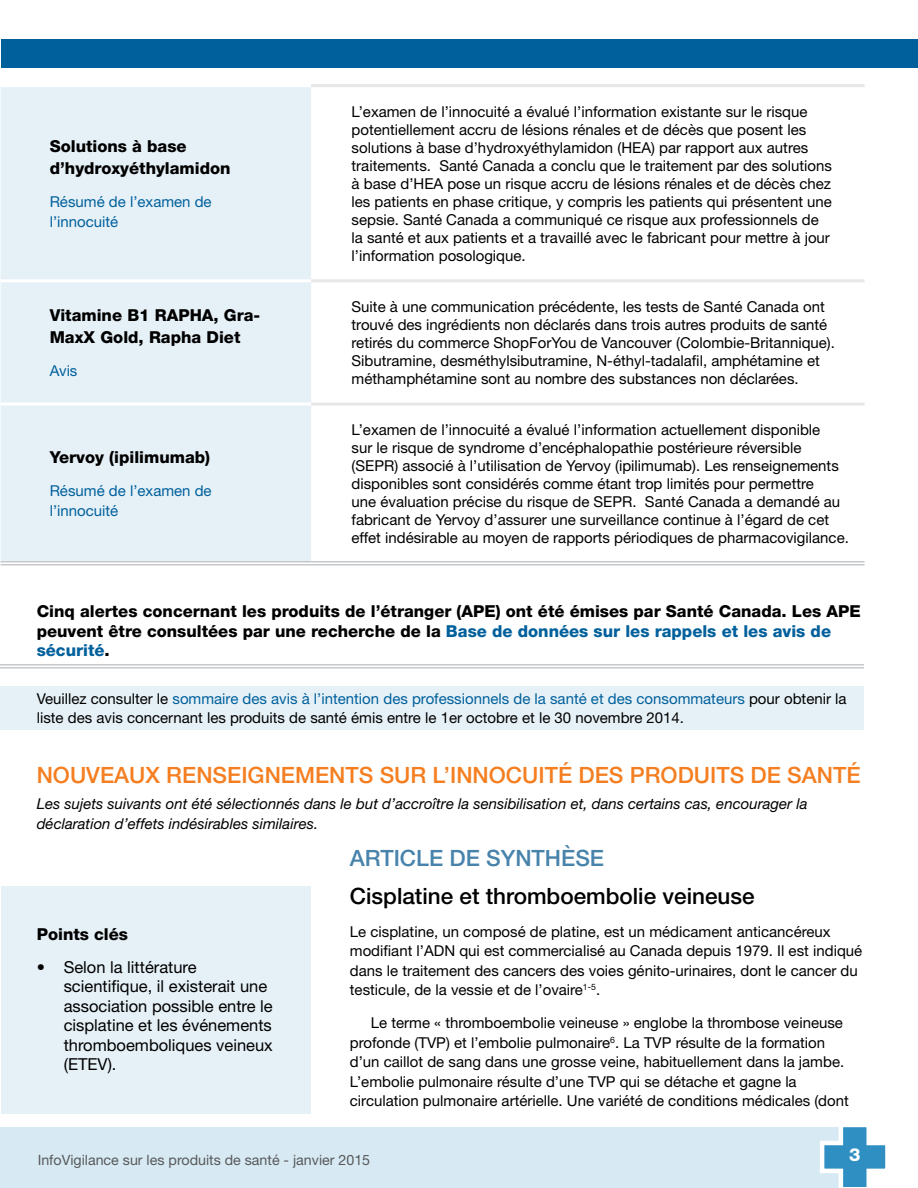
<style>
.page{position:relative;width:918px;height:1188px;background:#fff}
.page>*{position:absolute;margin:0;border:0;box-sizing:border-box;transform-origin:0 0}
.t1{font:500 22.5px "Helvetica Neue LT Std";color:#f57e20}
.t2{font:500 22.5px "Helvetica Neue LT Std";color:#000}
.t3{font:500 22.5px "Helvetica Neue LT Std";color:#4883ac}
.t4{font:800 18px "Helvetica Neue LT Std";color:#fff}
.t5{font:800 16.5px/22.5px "Helvetica Neue LT Std";color:#000}
.t6{font:16.5px/19.5px "Helvetica Neue LT Std";color:#000}
.t7{font:15px/18px "Helvetica Neue LT Std";color:#000}
.t8{font:italic 15px/19.5px "Helvetica Neue LT Std";color:#000}
.t9{font:15px/19.5px "Helvetica Neue LT Std";color:#00609c}
.t10{font:14.25px "Helvetica Neue LT Std";color:#58595b}
.s1{color:#00609c}
</style>
<div class="page">
<div style="left:1px;top:1127px;width:854px;height:61px;background:#d7eaf3"></div>
<hr style="left:0;top:1127px;width:1px;height:61px;background:#d7eaf3">
<svg style="left:820px;top:1127px;width:66px;height:61px"></svg>
<div style="left:1px;top:39px;width:917px;height:29px;background:#00609c"></div>
<div style="left:1px;top:687px;width:863px;height:43px;background:#e6f1f7"></div>
<div style="left:1px;top:87px;width:310px;height:474px;background:#e6f1f7"></div>
<hr style="left:1px;top:279px;width:310px;height:3px;background:#fff">
<hr style="left:1px;top:403px;width:310px;height:3px;background:#fff">
<hr style="left:1px;top:561px;width:310px;height:2px;background:#c7c8ca">
<hr style="left:1px;top:564px;width:310px;height:2px;background:#c7c8ca">
<hr style="left:311px;top:561px;width:554px;height:2px;background:#c7c8ca">
<hr style="left:311px;top:564px;width:554px;height:2px;background:#c7c8ca">
<hr style="left:311px;top:84px;width:554px;height:3px;background:#e6e7e8">
<hr style="left:311px;top:279px;width:554px;height:3px;background:#e6e7e8">
<hr style="left:311px;top:403px;width:554px;height:3px;background:#e6e7e8">
<div style="left:1px;top:886px;width:309px;height:228px;background:#e6f1f7"></div>
<hr style="left:0;top:664px;width:864px;height:2px;background:#c7c8ca">
<hr style="left:0;top:667px;width:864px;height:2px;background:#c7c8ca">
<p class="t5" style="left:50px;top:134px;width:182px">Solutions à base d’hydroxyéthylamidon</p>
<p class="t9" style="left:50px;top:192px;width:163px">Résumé de l’examen de l’innocuité</p>
<p class="t5" style="left:50px;top:303px;width:212px">Vitamine B1 RAPHA, Gra-<br>MaxX Gold, Rapha Diet</p>
<p class="t9" style="left:50px;top:361px;width:29px">Avis</p>
<p class="t5" style="left:50px;top:446px;width:162px">Yervoy (ipilimumab)</p>
<p class="t9" style="left:50px;top:481px;width:163px">Résumé de l’examen de l’innocuité</p>
<p class="t7" style="left:352px;top:102px;width:482px">L’examen de l’innocuité a évalué l’information existante sur le risque potentiellement accru de lésions rénales et de décès que posent les solutions à base d’hydroxyéthylamidon (HEA) par rapport aux autres traitements. Santé Canada a conclu que le traitement par des solutions à base d’HEA pose un risque accru de lésions rénales et de décès chez les patients en phase critique, y compris les patients qui présentent une sepsie. Santé Canada a communiqué ce risque aux professionnels de la santé et aux patients et a travaillé avec le fabricant pour mettre à jour l’information posologique.</p>
<p class="t7" style="left:352px;top:297px;width:485px">Suite à une communication précédente, les tests de Santé Canada ont trouvé des ingrédients non déclarés dans trois autres produits de santé retirés du commerce ShopForYou de Vancouver (Colombie-Britannique).<br>Sibutramine, desméthylsibutramine, N-éthyl-tadalafil, amphétamine et méthamphétamine sont au nombre des substances non déclarées.</p>
<p class="t7" style="left:352px;top:420px;width:499px">L’examen de l’innocuité a évalué l’information actuellement disponible<br>sur le risque de syndrome d’encéphalopathie postérieure réversible (SEPR) associé à l’utilisation de Yervoy (ipilimumab). Les renseignements disponibles sont considérés comme étant trop limités pour permettre<br>une évaluation précise du risque de SEPR. Santé Canada a demandé au fabricant de Yervoy d’assurer une surveillance continue à l’égard de cet effet indésirable au moyen de rapports périodiques de pharmacovigilance.</p>
<p class="t5" style="left:37px;top:602px;width:825px;line-height:19.5px">Cinq alertes concernant les produits de l’étranger (APE) ont été émises par Santé Canada. Les APE peuvent être consultées par une recherche de la <span class="s1">Base de données sur les rappels et les avis de sécurité</span>.</p>
<p class="t7" style="left:37px;top:688px;width:811px;line-height:19.5px">Veuillez consulter le <span class="s1">sommaire des avis à l’intention des professionnels de la santé et des consommateurs</span> pour obtenir la liste des avis concernant les produits de santé émis entre le 1er octobre et le 30 novembre 2014.</p>
<h1 class="t1" style="left:37px;top:762px;width:825px">NOUVEAUX RENSEIGNEMENTS SUR L’INNOCUITÉ DES PRODUITS DE SANTÉ</h1>
<p class="t8" style="left:37px;top:794px;width:772px">Les sujets suivants ont été sélectionnés dans le but d’accroître la sensibilisation et, dans certains cas, encourager la déclaration d’effets indésirables similaires.</p>
<p class="t5" style="left:37px;top:923px;width:93px">Points clés</p>
<p class="t6" style="left:64px;top:957px;width:211px;text-indent:-27px">• Selon la littérature scientifique, il existerait une association possible entre le cisplatine et les événements thromboemboliques veineux (ETEV).</p>
<h1 class="t3" style="left:350px;top:845px;width:256px">ARTICLE DE SYNTHÈSE</h1>
<h1 class="t2" style="left:350px;top:882px;width:406px">Cisplatine et thromboembolie veineuse</h1>
<p class="t7" style="left:350px;top:921px;width:514px;line-height:19.5px">Le cisplatine, un composé de platine, est un médicament anticancéreux modifiant l’ADN qui est commercialisé au Canada depuis 1979. Il est indiqué dans le traitement des cancers des voies génito-urinaires, dont le cancer du testicule, de la vessie et de l’ovaire<sup>1-5</sup>.</p>
<p class="t7" style="left:350px;top:1013px;width:500px;line-height:19.5px;text-indent:21px">Le terme « thromboembolie veineuse » englobe la thrombose veineuse profonde (TVP) et l’embolie pulmonaire<sup>6</sup>. La TVP résulte de la formation d’un caillot de sang dans une grosse veine, habituellement dans la jambe.<br>L’embolie pulmonaire résulte d’une TVP qui se détache et gagne la circulation pulmonaire artérielle. Une variété de conditions médicales (dont</p>
<p class="t10" style="left:38px;top:1152px;width:334px">InfoVigilance sur les produits de santé - janvier 2015</p>
<p class="t4" style="left:849px;top:1144px;width:13px">3</p>
</div>
